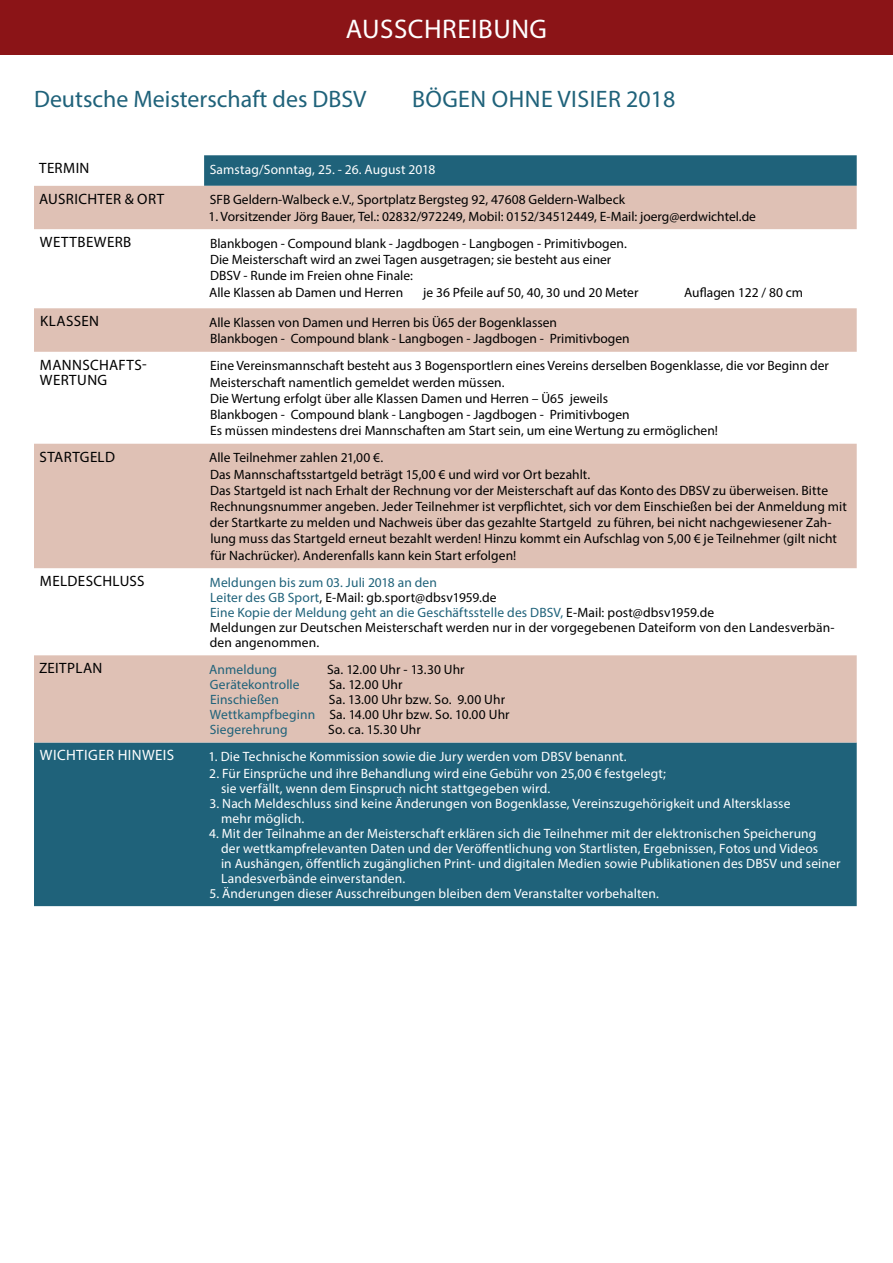
<style>
.page{position:relative;width:893px;height:1263px;background:#fff}
.page>*{position:absolute;margin:0;border:0;box-sizing:border-box;transform-origin:0 0}
.t1{font:27px "Myriad Pro";letter-spacing:.02em;color:#fff}
.t2{font:23.85px "Myriad Pro";color:#1f627a}
.t3{font:23.85px "Myriad Pro";letter-spacing:.02em;color:#1f627a}
.t4{font:15px/15px "Myriad Pro";letter-spacing:.03em;color:#000}
.t5{font:15px "Myriad Pro";letter-spacing:.03em;color:#fff}
.t6{font:13.5px/16.2px "Myriad Pro";color:#000}
.t7{font:13.5px/15px "Myriad Pro";letter-spacing:.01em;color:#fff}
.t8{font:13.5px "Myriad Pro";letter-spacing:.01em;color:#1f627a}
.s1{color:#1f627a}
</style>
<div class="page">
<div style="left:0;top:0;width:893px;height:54px;background:#8b1417"></div>
<div style="left:34px;top:155px;width:823px;height:751px;background:#1f627a"></div>
<svg style="left:34px;top:186px;width:823px;height:556px;fill:#dfc1b5"></svg>
<h1 class="t1" style="left:346px;top:13px;width:203px">AUSSCHREIBUNG</h1>
<h2 class="t2" style="left:34px;top:85px;width:334px">Deutsche Meisterschaft des DBSV</h2>
<h2 class="t3" style="left:412px;top:85px;width:265px">BÖGEN OHNE VISIER 2018</h2>
<p class="t4" style="left:39px;top:160px;width:52px">TERMIN</p>
<p class="t7" style="left:210px;top:162px;width:227px">Samstag/Sonntag, 25. - 26. August 2018</p>
<p class="t4" style="left:39px;top:191px;width:127px">AUSRICHTER &amp; ORT</p>
<p class="t6" style="left:210px;top:192px;width:417px">SFB Geldern-Walbeck e.V., Sportplatz Bergsteg 92, 47608 Geldern-Walbeck</p>
<p class="t6" style="left:208px;top:208px;width:549px">1. Vorsitzender Jörg Bauer, Tel.: 02832/972249, Mobil: 0152/34512449, E-Mail: joerg@erdwichtel.de</p>
<p class="t4" style="left:40px;top:234px;width:93px">WETTBEWERB</p>
<p class="t6" style="left:209px;top:235px;width:419px">Blankbogen - Compound blank - Jagdbogen - Langbogen - Primitivbogen.<br>Die Meisterschaft wird an zwei Tagen ausgetragen; sie besteht aus einer DBSV - Runde im Freien ohne Finale:<br>Alle Klassen ab Damen und Herren</p>
<p class="t6" style="left:423px;top:284px;width:217px">je 36 Pfeile auf 50, 40, 30 und 20 Meter</p>
<p class="t6" style="left:684px;top:284px;width:120px">Auflagen 122 / 80 cm</p>
<p class="t4" style="left:40px;top:313px;width:60px">KLASSEN</p>
<p class="t6" style="left:209px;top:314px;width:422px">Alle Klassen von Damen und Herren bis Ü65 der Bogenklassen<br>Blankbogen - Compound blank - Langbogen - Jagdbogen - Primitivbogen</p>
<p class="t4" style="left:40px;top:357px;width:108px">MANNSCHAFTS-<br>WERTUNG</p>
<p class="t6" style="left:210px;top:358px;width:620px">Eine Vereinsmannschaft besteht aus 3 Bogensportlern eines Vereins derselben Bogenklasse, die vor Beginn der Meisterschaft namentlich gemeldet werden müssen.<br>Die Wertung erfolgt über alle Klassen Damen und Herren – Ü65 jeweils<br>Blankbogen - Compound blank - Langbogen - Jagdbogen - Primitivbogen<br>Es müssen mindestens drei Mannschaften am Start sein, um eine Wertung zu ermöglichen!</p>
<p class="t4" style="left:40px;top:449px;width:77px">STARTGELD</p>
<p class="t6" style="left:209px;top:450px;width:639px">Alle Teilnehmer zahlen 21,00 €.<br>Das Mannschaftsstartgeld beträgt 15,00 € und wird vor Ort bezahlt.<br>Das Startgeld ist nach Erhalt der Rechnung vor der Meisterschaft auf das Konto des DBSV zu überweisen. Bitte Rechnungsnummer angeben. Jeder Teilnehmer ist verpflichtet, sich vor dem Einschießen bei der Anmeldung mit der Startkarte zu melden und Nachweis über das gezahlte Startgeld zu führen, bei nicht nachgewiesener Zah&shy;lung muss das Startgeld erneut bezahlt werden! Hinzu kommt ein Aufschlag von 5,00 € je Teilnehmer (gilt nicht für Nachrücker). Anderenfalls kann kein Start erfolgen!</p>
<p class="t4" style="left:40px;top:573px;width:106px">MELDESCHLUSS</p>
<p class="t6" style="left:210px;top:575px;width:626px;line-height:15px"><span class="s1">Meldungen bis zum 03. Juli 2018 an den<br>Leiter des GB Sport</span>, E-Mail: gb.sport@dbsv1959.de<br><span class="s1">Eine Kopie der Meldung geht an die Geschäftsstelle des DBSV,</span> E-Mail: post@dbsv1959.de<br>Meldungen zur Deutschen Meisterschaft werden nur in der vorgegebenen Dateiform von den Landesverbän&shy;den angenommen.</p>
<p class="t4" style="left:39px;top:660px;width:65px">ZEITPLAN</p>
<p class="t8" style="left:209px;top:661px;width:70px">Anmeldung</p>
<p class="t6" style="left:327px;top:661px;width:139px">Sa. 12.00 Uhr - 13.30 Uhr</p>
<p class="t8" style="left:210px;top:676px;width:91px">Gerätekontrolle</p>
<p class="t6" style="left:329px;top:676px;width:75px">Sa. 12.00 Uhr</p>
<p class="t8" style="left:210px;top:691px;width:70px">Einschießen</p>
<p class="t6" style="left:210px;top:692px;width:301px;line-height:15px;text-indent:119px">Sa. 13.00 Uhr bzw. So. 9.00 Uhr<br><span class="s1">Wettkampfbeginn</span> Sa. 14.00 Uhr bzw. So. 10.00 Uhr<br><span class="s1">Siegerehrung</span></p>
<p class="t6" style="left:328px;top:721px;width:94px">So. ca. 15.30 Uhr</p>
<p class="t5" style="left:40px;top:746px;width:136px">WICHTIGER HINWEIS</p>
<p class="t7" style="left:208px;top:749px;width:420px">1. Die Technische Kommission sowie die Jury werden vom DBSV benannt.</p>
<p class="t7" style="left:221px;top:765px;width:446px;text-indent:-12px">2. Für Einsprüche und ihre Behandlung wird eine Gebühr von 25,00 € festgelegt; sie verfällt, wenn dem Einspruch nicht stattgegeben wird.</p>
<p class="t7" style="left:221px;top:795px;width:571px;text-indent:-12px">3. Nach Meldeschluss sind keine Änderungen von Bogenklasse, Vereinszugehörigkeit und Altersklasse mehr möglich.</p>
<p class="t7" style="left:221px;top:825px;width:621px;text-indent:-12px">4. Mit der Teilnahme an der Meisterschaft erklären sich die Teilnehmer mit der elektronischen Speicherung<br>der wettkampfrelevanten Daten und der Veröffentlichung von Startlisten, Ergebnissen, Fotos und Videos<br>in Aushängen, öffentlich zugänglichen Print- und digitalen Medien sowie Publikationen des DBSV und seiner Landesverbände einverstanden.</p>
<p class="t7" style="left:210px;top:885px;width:451px">5. Änderungen dieser Ausschreibungen bleiben dem Veranstalter vorbehalten.</p>
</div>
